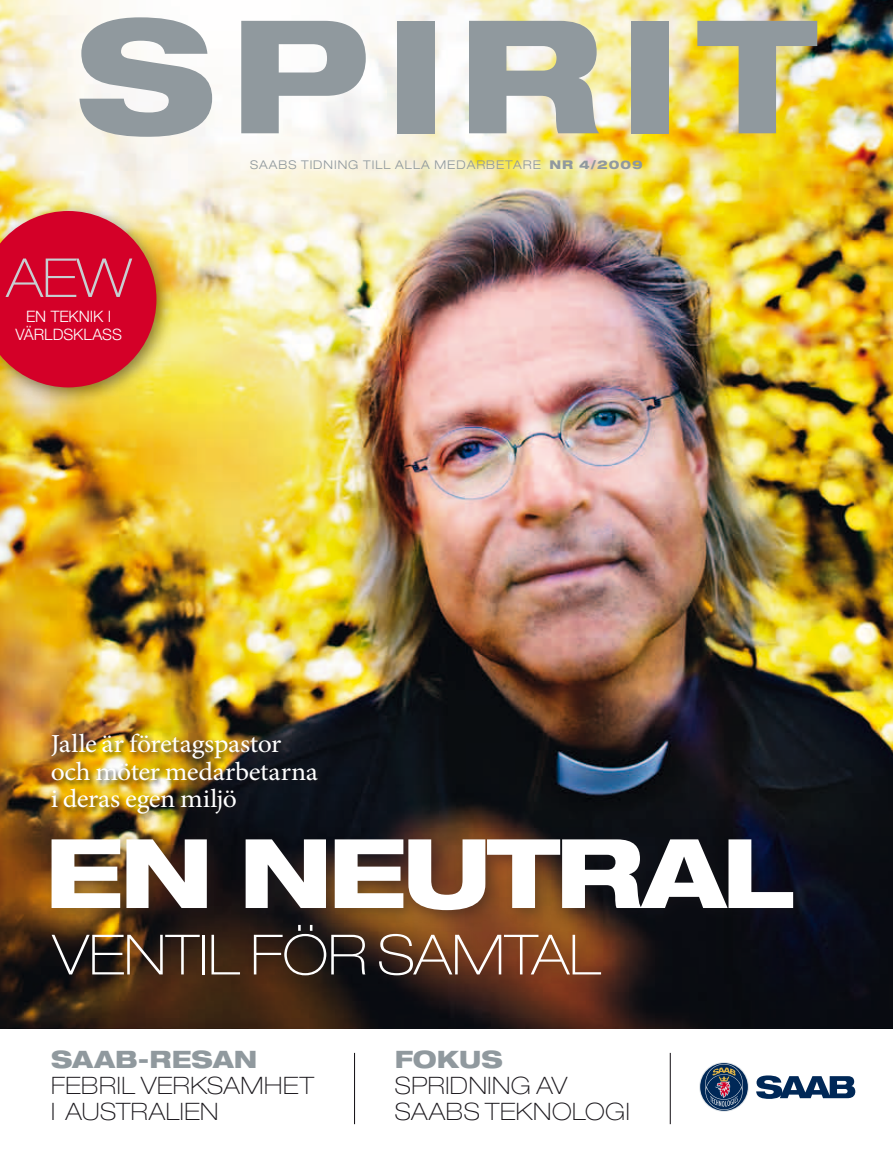
<style>
.page{position:relative;width:893px;height:1149px;background:#fff}
.page>*{position:absolute;margin:0;border:0;box-sizing:border-box;transform-origin:0 0}
.t1{font:800 expanded 157.35px "Helvetica Neue LT Pro";letter-spacing:.1em;color:#90999e}
.t2{font:800 expanded 96px "Helvetica Neue LT Pro";letter-spacing:-.035em;color:#fff}
.t3{font:100 expanded 55.5px "Helvetica Neue LT Pro";letter-spacing:-.005em;color:#fff}
.t4{font:100 expanded 53.7px "Helvetica Neue LT Pro";color:#c8ced1}
.t5{font:25.95px/27.8px "Minion Pro";letter-spacing:-.015em;color:#fff;scale:1.06 1}
.t6{font:100 expanded 24px/26.2px "Helvetica Neue LT Pro";letter-spacing:.025em;color:#1a171c}
.t7{font:800 expanded 24px "Helvetica Neue LT Pro";color:#90999e}
.t8{font:300 15.75px "Helvetica Neue LT Pro";letter-spacing:-.005em;color:#fff}
.t9{font:300 expanded 12px "Helvetica Neue LT Pro";letter-spacing:.08em;color:#90999e}
.s1{font-weight:800}
</style>
<div class="page">
<img style="left:0;top:0;width:893px;height:1028px">
<div style="left:50px;top:731px;width:274px;height:90px;background:#1a171c;opacity:.75"></div>
<div style="left:41px;top:914px;width:575px;height:77px;background:#1a171c;opacity:.4"></div>
<div style="left:41px;top:828px;width:770px;height:99px;background:#1a171c;opacity:.4"></div>
<svg style="left:699px;top:1061px;width:50px;height:50px"></svg>
<div style="left:700px;top:1062px;width:48px;height:48px;background:#002857;border-radius:50%"></div>
<svg style="left:705px;top:1063px;width:38px;height:46px"></svg>
<svg style="left:756px;top:1075px;width:99px;height:23px"></svg>
<hr style="left:670px;top:1052px;width:1px;height:71px;background:#1a171c">
<div style="left:0;top:200px;width:174px;height:204px;background:#1a171c;opacity:.5"></div>
<svg style="left:0;top:211px;width:156px;height:176px;background:#d52033"></svg>
<hr style="left:354px;top:1052px;width:1px;height:71px;background:#1a171c">
<h1 class="t1" style="left:76px;top:-24px;width:743px">SPIRIT</h1>
<h3 class="t4" style="left:6px;top:246px;width:37px">AE</h3>
<p class="t8" style="left:26px;top:307px;width:87px">EN TEKNIK I</p>
<h3 class="t4" style="left:77px;top:246px;width:56px">W</h3>
<p class="t8" style="left:15px;top:325px;width:108px">VÄRLDSKLASS</p>
<p class="t9" style="left:250px;top:158px;width:394px">SAABS TIDNING TILL ALLA MEDARBETARE <span class="s1">NR 4/2009</span></p>
<p class="t5" style="left:51px;top:729px;width:254px">Jalle är företagspastor och möter medarbetarna i deras egen miljö</p>
<h2 class="t2" style="left:45px;top:811px;width:751px">EN NE UTRAL</h2>
<h3 class="t3" style="left:52px;top:921px;width:550px">VENTIL FÖR SAMTAL</h3>
<p class="t7" style="left:51px;top:1043px;width:204px">SAAB-RESAN</p>
<p class="t6" style="left:51px;top:1071px;width:264px">FEBRIL VERKSAMHET<br>I AUSTRALIEN</p>
<p class="t7" style="left:395px;top:1043px;width:87px">FOKUS</p>
<p class="t6" style="left:395px;top:1071px;width:236px">SPRIDNING AV<br>SAABS TEKNOLOGI</p>
</div>
